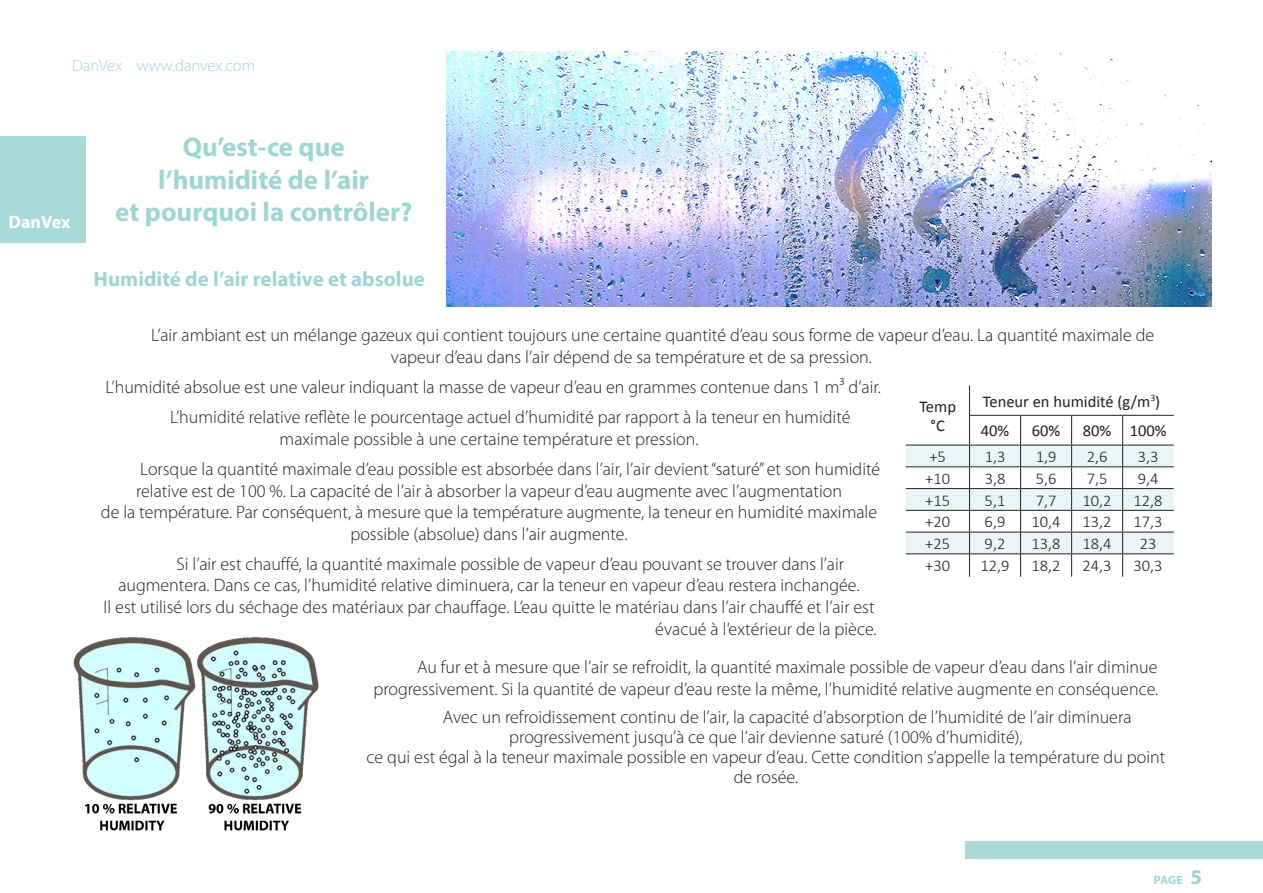
<style>
.page{position:relative;width:1263px;height:893px;background:#fff}
.page>*{position:absolute;margin:0;border:0;box-sizing:border-box;transform-origin:0 0}
.t1{font:700 27px/32.4px "Myriad Pro";color:#9bd7d2;text-align:center}
.t2{font:700 21px "Myriad Pro";color:#9bd7d2}
.t3{font:300 18px/21.6px "Myriad Pro";color:#231f20}
.t4{font:700 18px "Myriad Pro";color:#fff}
.t5{font:300 16.5px "Calibri";color:#231f20}
.t6{font:16.5px "Calibri";color:#231f20}
.t7{font:300 16.5px "Myriad Pro";color:#9bd7d2}
.t8{font:700 12px "Myriad Pro";color:#9bd7d2}
.s1{font-size:21px}
</style>
<div class="page">
<div style="left:965px;top:842px;width:298px;height:17px;background:#a6dad6"></div>
<div style="left:0;top:136px;width:85px;height:106px;background:#a6dad6"></div>
<svg style="left:906px;top:386px;width:268px;height:191px"></svg>
<img style="left:73px;top:637px;width:246px;height:194px">
<img style="left:446px;top:51px;width:766px;height:255px">
<p class="t7" style="left:72px;top:56px;width:184px">DanVex www.danvex.com</p>
<p class="t4" style="left:9px;top:210px;width:63px">DanVex</p>
<h1 class="t1" style="left:115px;top:130px;width:299px">Qu’est-ce que<br>l’humidité de l’air<br>et pourquoi la contrôler?</h1>
<p class="t2" style="left:94px;top:265px;width:333px">Humidité de l’air relative et absolue</p>
<p class="t3" style="left:391px;top:324px;width:765px;text-indent:-240px">L’air ambiant est un mélange gazeux qui contient toujours une certaine quantité d’eau sous forme de vapeur d’eau. La quantité maximale de vapeur d’eau dans l’air dépend de sa température et de sa pression.</p>
<p class="t3" style="left:106px;top:376px;width:777px">L’humidité absolue est une valeur indiquant la masse de vapeur d’eau en grammes contenue dans 1 m³ d’air.</p>
<p class="t3" style="left:280px;top:406px;width:572px;text-indent:-110px">L’humidité relative reflète le pourcentage actuel d’humidité par rapport à la teneur en humidité maximale possible à une certaine température et pression.</p>
<p class="t3" style="left:140px;top:458px;width:741px">Lorsque la quantité maximale d’eau possible est absorbée dans l’air, l’air devient “saturé” et son humidité</p>
<p class="t3" style="left:136px;top:479px;width:707px">relative est de 100 %. La capacité de l’air à absorber la vapeur d’eau augmente avec l’augmentation</p>
<p class="t3" style="left:101px;top:501px;width:778px">de la température. Par conséquent, à mesure que la température augmente, la teneur en humidité maximale</p>
<p class="t3" style="left:350px;top:523px;width:279px">possible (absolue) dans l’air augmente.</p>
<p class="t3" style="left:176px;top:553px;width:669px">Si l’air est chauffé, la quantité maximale possible de vapeur d’eau pouvant se trouver dans l’air</p>
<p class="t3" style="left:118px;top:574px;width:743px">augmentera. Dans ce cas, l’humidité relative diminuera, car la teneur en vapeur d’eau restera inchangée.</p>
<p class="t3" style="left:103px;top:596px;width:772px">Il est utilisé lors du séchage des matériaux par chauffage. L’eau quitte le matériau dans l’air chauffé et l’air est</p>
<p class="t3" style="left:655px;top:618px;width:223px">évacué à l’extérieur de la pièce.</p>
<p class="t3" style="left:374px;top:656px;width:786px;text-align:right">Au fur et à mesure que l’air se refroidit, la quantité maximale possible de vapeur d’eau dans l’air diminue progressivement. Si la quantité de vapeur d’eau reste la même, l’humidité relative augmente en conséquence.</p>
<p class="t3" style="left:443px;top:706px;width:690px">Avec un refroidissement continu de l’air, la capacité d’absorption de l’humidité de l’air diminuera</p>
<p class="t3" style="left:509px;top:726px;width:515px">progressivement jusqu’à ce que l’air devienne saturé (100% d’humidité),</p>
<p class="t3" style="left:367px;top:746px;width:800px">ce qui est égal à la teneur maximale possible en vapeur d’eau. Cette condition s’appelle la température du point</p>
<p class="t3" style="left:734px;top:765px;width:66px">de rosée.</p>
<p class="t6" style="left:983px;top:391px;width:179px">Teneur en humidité (g/m<sup>3</sup>)</p>
<p class="t6" style="left:981px;top:420px;width:30px">40%</p>
<p class="t6" style="left:1032px;top:420px;width:30px">60%</p>
<p class="t6" style="left:1083px;top:420px;width:30px">80%</p>
<p class="t6" style="left:1130px;top:420px;width:38px">100%</p>
<p class="t6" style="left:919px;top:396px;width:38px">Temp</p>
<p class="t6" style="left:930px;top:415px;width:16px">°C</p>
<p class="t5" style="left:929px;top:446px;width:18px">+5</p>
<p class="t5" style="left:985px;top:446px;width:22px">1,3</p>
<p class="t5" style="left:1036px;top:446px;width:22px">1,9</p>
<p class="t5" style="left:1087px;top:446px;width:22px">2,6</p>
<p class="t5" style="left:1138px;top:446px;width:22px">3,3</p>
<p class="t5" style="left:925px;top:468px;width:26px">+10</p>
<p class="t5" style="left:985px;top:468px;width:22px">3,8</p>
<p class="t5" style="left:1036px;top:468px;width:22px">5,6</p>
<p class="t5" style="left:1087px;top:468px;width:22px">7,5</p>
<p class="t5" style="left:1138px;top:468px;width:22px">9,4</p>
<p class="t5" style="left:925px;top:490px;width:26px">+15</p>
<p class="t5" style="left:985px;top:490px;width:22px">5,1</p>
<p class="t5" style="left:1036px;top:490px;width:22px">7,7</p>
<p class="t5" style="left:1082px;top:490px;width:31px">10,2</p>
<p class="t5" style="left:1133px;top:490px;width:31px">12,8</p>
<p class="t5" style="left:925px;top:512px;width:26px">+20</p>
<p class="t5" style="left:985px;top:512px;width:22px">6,9</p>
<p class="t5" style="left:1031px;top:512px;width:31px">10,4</p>
<p class="t5" style="left:1082px;top:512px;width:31px">13,2</p>
<p class="t5" style="left:1133px;top:512px;width:31px">17,3</p>
<p class="t5" style="left:925px;top:533px;width:26px">+25</p>
<p class="t5" style="left:985px;top:533px;width:22px">9,2</p>
<p class="t5" style="left:1031px;top:533px;width:31px">13,8</p>
<p class="t5" style="left:1082px;top:533px;width:31px">18,4</p>
<p class="t5" style="left:1140px;top:533px;width:18px">23</p>
<p class="t5" style="left:925px;top:556px;width:26px">+30</p>
<p class="t5" style="left:980px;top:556px;width:31px">12,9</p>
<p class="t5" style="left:1031px;top:556px;width:31px">18,2</p>
<p class="t5" style="left:1082px;top:556px;width:31px">24,3</p>
<p class="t5" style="left:1133px;top:556px;width:31px">30,3</p>
<p class="t8" style="left:1154px;top:872px;width:50px">PAGE <span class="s1">5</span></p>
</div>
